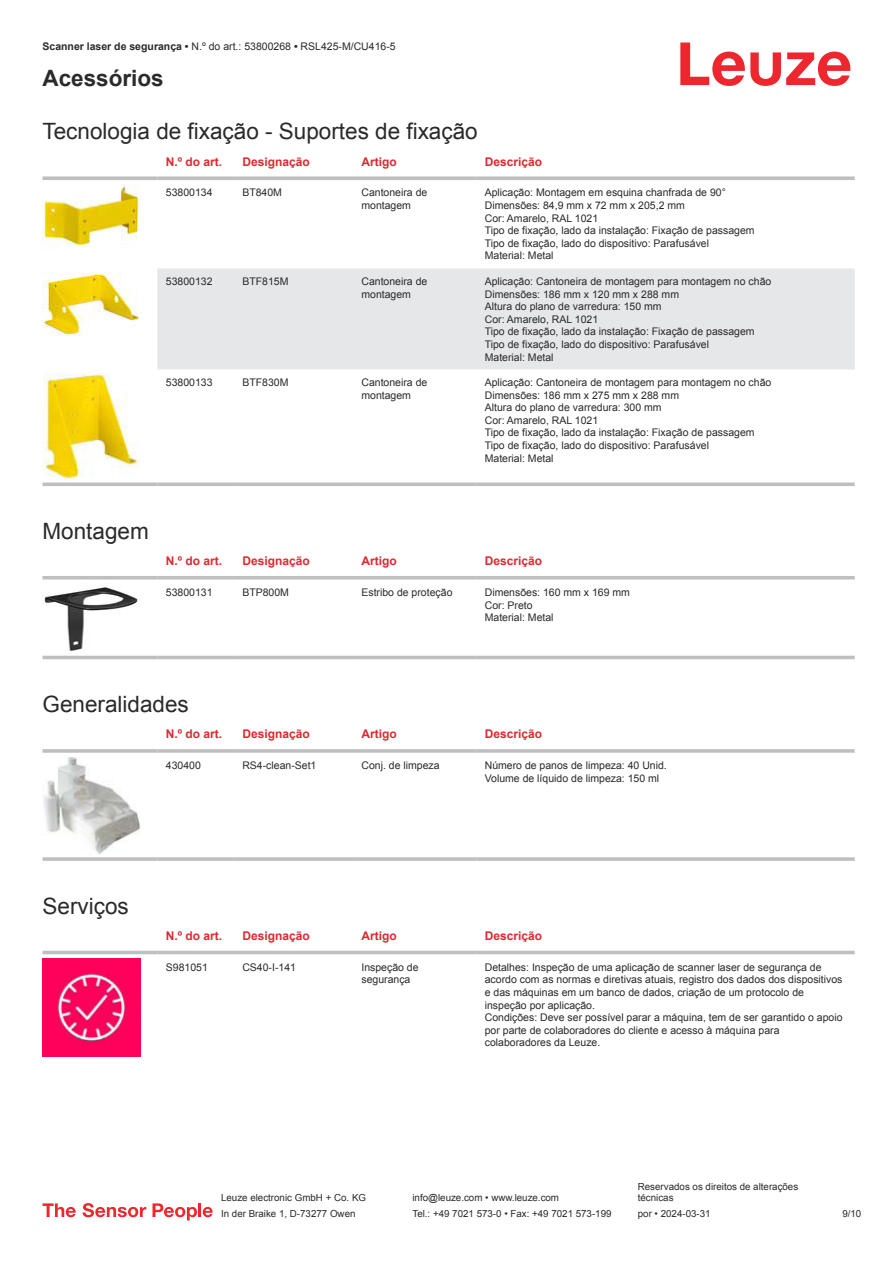
<style>
.page{position:relative;width:893px;height:1263px;background:#fff}
.page>*{position:absolute;margin:0;border:0;box-sizing:border-box;transform-origin:0 0}
.t1{font:22.5px "Arial";color:#2b292a}
.t2{font:700 22.5px "Arial";color:#2b292a}
.t3{font:700 12px "Arial";color:#db2a30}
.t4{font:10.5px/12.6px "Arial";color:#2b292a}
.t5{font:9.75px/11.7px "Arial";color:#2b292a}
.s1{font-weight:700}
</style>
<div class="page">
<svg style="left:680px;top:43px;width:170px;height:43px"></svg>
<div style="left:157px;top:268px;width:698px;height:101px;background:#e6e7e9"></div>
<svg style="left:43px;top:176px;width:114px;height:4px"></svg>
<svg style="left:157px;top:176px;width:77px;height:4px"></svg>
<svg style="left:234px;top:176px;width:119px;height:4px"></svg>
<svg style="left:353px;top:176px;width:123px;height:4px"></svg>
<svg style="left:476px;top:176px;width:379px;height:4px;background:#c4c6c8"></svg>
<svg style="left:43px;top:482px;width:114px;height:4px"></svg>
<svg style="left:157px;top:482px;width:77px;height:4px"></svg>
<svg style="left:234px;top:482px;width:119px;height:4px"></svg>
<svg style="left:353px;top:482px;width:123px;height:4px"></svg>
<svg style="left:476px;top:482px;width:379px;height:4px;background:#c5c7c8"></svg>
<img style="left:43px;top:184px;width:96px;height:63px">
<img style="left:43px;top:273px;width:97px;height:63px">
<img style="left:43px;top:374px;width:97px;height:106px">
<svg style="left:43px;top:579px;width:812px;height:81px"></svg>
<hr style="left:43px;top:576px;width:114px;height:3px;background:#bdbfc1">
<hr style="left:157px;top:576px;width:77px;height:3px;background:#bdbfc1">
<hr style="left:234px;top:576px;width:119px;height:3px;background:#bdbfc1">
<hr style="left:353px;top:576px;width:123px;height:3px;background:#bdbfc1">
<hr style="left:476px;top:576px;width:379px;height:3px;background:#bdbfc1">
<hr style="left:43px;top:656px;width:114px;height:3px;background:#bdbfc1">
<hr style="left:157px;top:656px;width:77px;height:3px;background:#bdbfc1">
<hr style="left:234px;top:656px;width:119px;height:3px;background:#bdbfc1">
<hr style="left:353px;top:656px;width:123px;height:3px;background:#bdbfc1">
<hr style="left:476px;top:656px;width:379px;height:3px;background:#bdbfc1">
<img style="left:43px;top:584px;width:97px;height:69px">
<hr style="left:43px;top:749px;width:114px;height:4px;background:#bdbfc1">
<hr style="left:157px;top:749px;width:77px;height:4px;background:#c8c9cb">
<hr style="left:234px;top:749px;width:119px;height:4px;background:#c3c5c6">
<hr style="left:353px;top:749px;width:123px;height:4px;background:#bdbfc1">
<hr style="left:476px;top:749px;width:379px;height:4px;background:#c8c9cb">
<svg style="left:43px;top:857px;width:114px;height:4px"></svg>
<hr style="left:157px;top:857px;width:77px;height:4px;background:#c7c8ca">
<hr style="left:234px;top:857px;width:119px;height:4px;background:#bdbfc1">
<svg style="left:353px;top:857px;width:123px;height:4px"></svg>
<hr style="left:476px;top:857px;width:379px;height:4px;background:#c7c8ca">
<img style="left:43px;top:757px;width:97px;height:97px">
<svg style="left:43px;top:950px;width:812px;height:107px"></svg>
<hr style="left:43px;top:951px;width:114px;height:3px;background:#bdbfc1">
<hr style="left:157px;top:951px;width:77px;height:3px;background:#bdbfc1">
<hr style="left:234px;top:951px;width:119px;height:3px;background:#bdbfc1">
<hr style="left:353px;top:951px;width:123px;height:3px;background:#bdbfc1">
<hr style="left:476px;top:951px;width:379px;height:3px;background:#bdbfc1">
<img style="left:43px;top:958px;width:97px;height:98px">
<svg style="left:43px;top:1203px;width:33px;height:14px"></svg>
<svg style="left:83px;top:1203px;width:63px;height:14px"></svg>
<svg style="left:153px;top:1203px;width:44px;height:17px"></svg>
<hr style="left:198px;top:1203px;width:3px;height:14px;background:#ed272d">
<svg style="left:203px;top:1207px;width:10px;height:10px"></svg>
<p class="t4" style="left:43px;top:41px;width:355px"><span class="s1">Scanner laser de segurança •</span> N.º do art.: 53800268 <span class="s1">•</span> RSL425-M/CU416-5</p>
<h1 class="t2" style="left:43px;top:70px;width:123px">Acessórios</h1>
<h1 class="t1" style="left:43px;top:123px;width:437px">Tecnologia de fixação - Suportes de fixação</h1>
<p class="t3" style="left:166px;top:157px;width:58px">N.º do art.</p>
<p class="t3" style="left:242px;top:157px;width:69px">Designação</p>
<p class="t3" style="left:361px;top:157px;width:37px">Artigo</p>
<p class="t3" style="left:485px;top:157px;width:59px">Descrição</p>
<p class="t4" style="left:166px;top:187px;width:48px">53800134</p>
<p class="t4" style="left:242px;top:187px;width:41px">BT840M</p>
<p class="t4" style="left:361px;top:187px;width:67px">Cantoneira de montagem</p>
<p class="t4" style="left:485px;top:187px;width:271px">Aplicação: Montagem em esquina chanfrada de 90° Dimensões: 84,9 mm x 72 mm x 205,2 mm<br>Cor: Amarelo, RAL 1021<br>Tipo de fixação, lado da instalação: Fixação de passagem Tipo de fixação, lado do dispositivo: Parafusável<br>Material: Metal</p>
<p class="t4" style="left:166px;top:276px;width:48px">53800132</p>
<p class="t4" style="left:242px;top:276px;width:48px">BTF815M</p>
<p class="t4" style="left:361px;top:276px;width:67px">Cantoneira de montagem</p>
<p class="t4" style="left:485px;top:276px;width:288px">Aplicação: Cantoneira de montagem para montagem no chão Dimensões: 186 mm x 120 mm x 288 mm<br>Altura do plano de varredura: 150 mm<br>Cor: Amarelo, RAL 1021<br>Tipo de fixação, lado da instalação: Fixação de passagem Tipo de fixação, lado do dispositivo: Parafusável<br>Material: Metal</p>
<p class="t4" style="left:166px;top:377px;width:48px">53800133</p>
<p class="t4" style="left:242px;top:377px;width:48px">BTF830M</p>
<p class="t4" style="left:361px;top:377px;width:67px">Cantoneira de montagem</p>
<p class="t4" style="left:485px;top:377px;width:288px">Aplicação: Cantoneira de montagem para montagem no chão Dimensões: 186 mm x 275 mm x 288 mm<br>Altura do plano de varredura: 300 mm<br>Cor: Amarelo, RAL 1021<br>Tipo de fixação, lado da instalação: Fixação de passagem Tipo de fixação, lado do dispositivo: Parafusável<br>Material: Metal</p>
<h1 class="t1" style="left:43px;top:522px;width:108px">Montagem</h1>
<p class="t3" style="left:166px;top:556px;width:58px">N.º do art.</p>
<p class="t3" style="left:242px;top:556px;width:69px">Designação</p>
<p class="t3" style="left:361px;top:556px;width:37px">Artigo</p>
<p class="t3" style="left:485px;top:556px;width:59px">Descrição</p>
<p class="t4" style="left:166px;top:587px;width:48px">53800131</p>
<p class="t4" style="left:242px;top:587px;width:48px">BTP800M</p>
<p class="t4" style="left:361px;top:587px;width:93px">Estribo de proteção</p>
<p class="t4" style="left:485px;top:587px;width:147px">Dimensões: 160 mm x 169 mm<br>Cor: Preto<br>Material: Metal</p>
<h1 class="t1" style="left:43px;top:696px;width:148px">Generalidades</h1>
<p class="t3" style="left:166px;top:729px;width:58px">N.º do art.</p>
<p class="t3" style="left:242px;top:729px;width:69px">Designação</p>
<p class="t3" style="left:361px;top:729px;width:37px">Artigo</p>
<p class="t3" style="left:485px;top:729px;width:59px">Descrição</p>
<p class="t4" style="left:166px;top:760px;width:37px">430400</p>
<p class="t4" style="left:242px;top:760px;width:76px">RS4-clean-Set1</p>
<p class="t4" style="left:361px;top:760px;width:80px">Conj. de limpeza</p>
<p class="t4" style="left:485px;top:760px;width:184px">Número de panos de limpeza: 40 Unid.<br>Volume de líquido de limpeza: 150 ml</p>
<h1 class="t1" style="left:43px;top:897px;width:88px">Serviços</h1>
<p class="t3" style="left:166px;top:931px;width:58px">N.º do art.</p>
<p class="t3" style="left:242px;top:931px;width:69px">Designação</p>
<p class="t3" style="left:361px;top:931px;width:37px">Artigo</p>
<p class="t3" style="left:485px;top:931px;width:59px">Descrição</p>
<p class="t4" style="left:166px;top:962px;width:44px">S981051</p>
<p class="t4" style="left:242px;top:962px;width:55px">CS40-I-141</p>
<p class="t4" style="left:361px;top:962px;width:59px">Inspeção de segurança</p>
<p class="t4" style="left:485px;top:962px;width:359px">Detalhes: Inspeção de uma aplicação de scanner laser de segurança de acordo com as normas e diretivas atuais, registro dos dados dos dispositivos e das máquinas em um banco de dados, criação de um protocolo de inspeção por aplicação.<br>Condições: Deve ser possível parar a máquina, tem de ser garantido o apoio por parte de colaboradores do cliente e acesso à máquina para colaboradores da Leuze.</p>
<p class="t5" style="left:221px;top:1193px;width:146px">Leuze electronic GmbH + Co. KG</p>
<p class="t5" style="left:412px;top:1193px;width:148px">info@leuze.com • www.leuze.com</p>
<p class="t5" style="left:638px;top:1181px;width:162px">Reservados os direitos de alterações técnicas</p>
<p class="t5" style="left:221px;top:1209px;width:136px">In der Braike 1, D-73277 Owen</p>
<p class="t5" style="left:412px;top:1209px;width:201px">Tel.: +49 7021 573-0 • Fax: +49 7021 573-199</p>
<p class="t5" style="left:638px;top:1209px;width:74px">por • 2024-03-31</p>
<p class="t5" style="left:842px;top:1209px;width:20px">9 /10</p>
</div>
